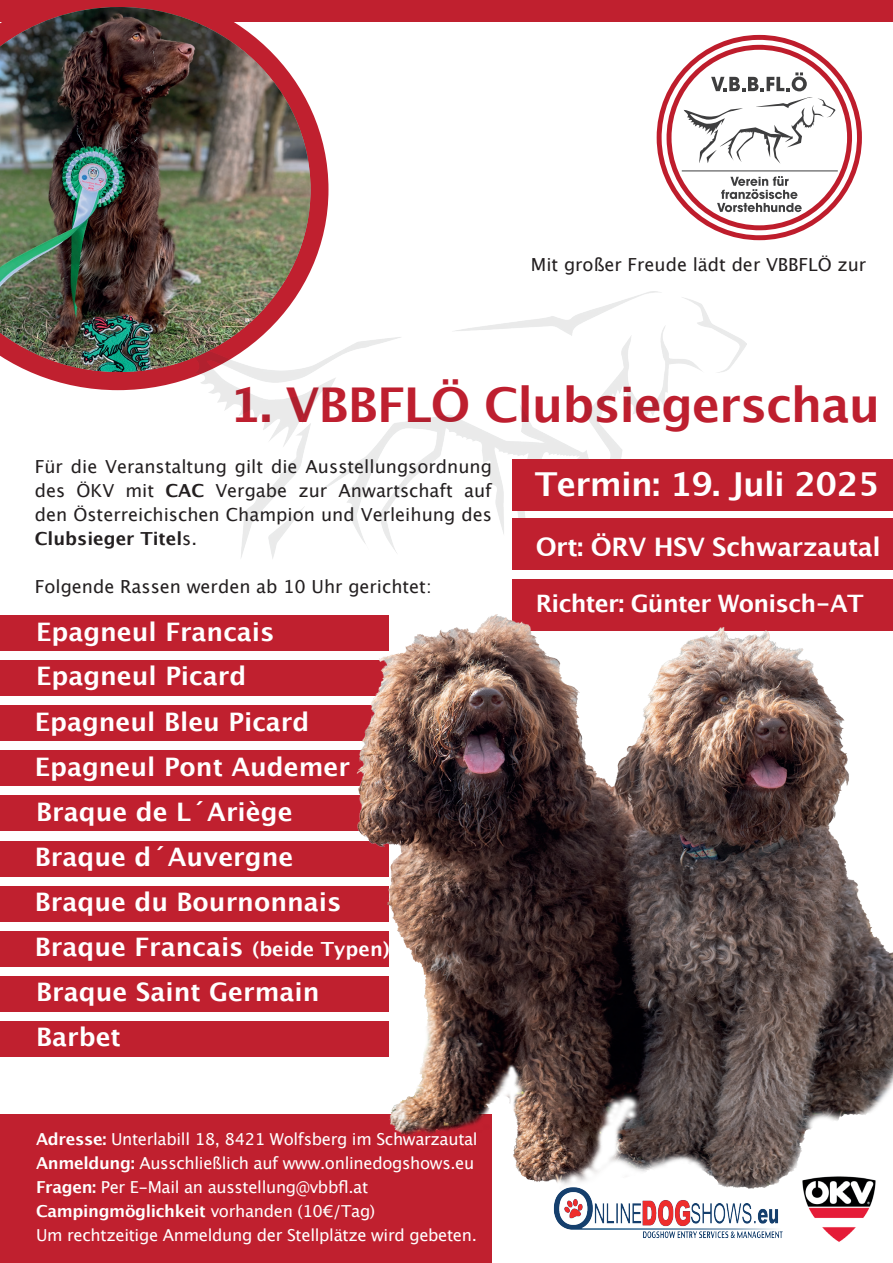
<style>
.page{position:relative;width:893px;height:1263px;background:#fff}
.page>*{position:absolute;margin:0;border:0;box-sizing:border-box;transform-origin:0 0}
.t1{font:700 48px "Lucida Grande";letter-spacing:-.02em;color:#be1f2f}
.t2{font:700 33px "Lucida Grande";letter-spacing:-.02em;color:#fff}
.t3{font:700 25.5px/45px "Lucida Grande";color:#fff}
.t4{font:700 25.5px "Lucida Grande";letter-spacing:-.02em;color:#fff}
.t5{font:700 24px "Lucida Grande";letter-spacing:-.03em;color:#fff}
.t6{font:18px/24px "Lucida Grande";color:#231f20;text-align:justify}
.t7{font:16.5px/24px "Lucida Grande";letter-spacing:-.02em;color:#fff}
.s1{font-weight:700}
.s2{font-size:19.5px}
</style>
<div class="page">
<div style="left:0;top:0;width:893px;height:21px;background:#c0202f"></div>
<svg style="left:658px;top:36px;width:201px;height:203px"></svg>
<svg style="left:30px;top:21px;width:298px;height:369px;fill:#c0202f"></svg>
<img style="left:0;top:7px;width:311px;height:365px">
<div style="left:0;top:615px;width:388px;height:36px;background:#c0202f"></div>
<div style="left:0;top:1114px;width:492px;height:149px;background:#c0202f"></div>
<img style="left:183px;top:292px;width:564px;height:267px">
<div style="left:512px;top:519px;width:381px;height:51px;background:#c0202f"></div>
<div style="left:512px;top:459px;width:381px;height:51px;background:#c0202f"></div>
<div style="left:0;top:886px;width:388px;height:35px;background:#c0202f"></div>
<div style="left:0;top:841px;width:388px;height:35px;background:#c0202f"></div>
<div style="left:0;top:796px;width:388px;height:35px;background:#c0202f"></div>
<div style="left:0;top:751px;width:388px;height:35px;background:#c0202f"></div>
<div style="left:0;top:706px;width:388px;height:35px;background:#c0202f"></div>
<div style="left:0;top:661px;width:388px;height:35px;background:#c0202f"></div>
<div style="left:0;top:931px;width:388px;height:35px;background:#c0202f"></div>
<div style="left:0;top:976px;width:388px;height:35px;background:#c0202f"></div>
<div style="left:0;top:1021px;width:388px;height:35px;background:#c0202f"></div>
<img style="left:300px;top:580px;width:593px;height:662px">
<p class="t6" style="left:531px;top:253px;width:337px">Mit großer Freude lädt der VBBFLÖ zur</p>
<h1 class="t1" style="left:229px;top:366px;width:652px">1. VBBFLÖ Clubsiegerschau</h1>
<p class="t6" style="left:35px;top:455px;width:459px">Für die Veranstaltung gilt die Ausstellungsordnung des ÖKV mit <span class="s1">CAC</span> Vergabe zur Anwartschaft auf den Österreichischen Champion und Verleihung des <span class="s1">Clubsieger Titel</span>s.</p>
<p class="t6" style="left:35px;top:575px;width:398px">Folgende Rassen werden ab 10 Uhr gerichtet:</p>
<h2 class="t2" style="left:535px;top:457px;width:346px">Termin: 19. Juli 2025</h2>
<h3 class="t4" style="left:536px;top:526px;width:346px">Ort: ÖRV HSV Schwarzautal</h3>
<h3 class="t5" style="left:536px;top:584px;width:329px">Richter: Günter Wonisch-AT</h3>
<h3 class="t3" style="left:36px;top:610px;width:240px">Epagneul Francais</h3>
<h3 class="t3" style="left:35px;top:654px;width:357px">Epagneul Picard<br>Epagneul Bleu Picard<br>Epagneul Pont Audemer<br>Braque de L´Ariège<br>Braque d´Auvergne<br>Braque du Bournonnais<br>Braque Francais <span class="s2">(beide Typen)<br></span>Braque Saint Germain<br>Barbet</h3>
<p class="t7" style="left:36px;top:1127px;width:443px"><span class="s1">Adresse:</span> Unterlabill 18, 8421 Wolfsberg im Schwarzautal <span class="s1">Anmeldung:</span> Ausschließlich auf www.onlinedogshows.eu <span class="s1">Fragen:</span> Per E-Mail an ausstellung@vbbfl.at <span class="s1">Campingmöglichkeit</span> vorhanden (10€/Tag)<br>Um rechtzeitige Anmeldung der Stellplätze wird gebeten.</p>
</div>
